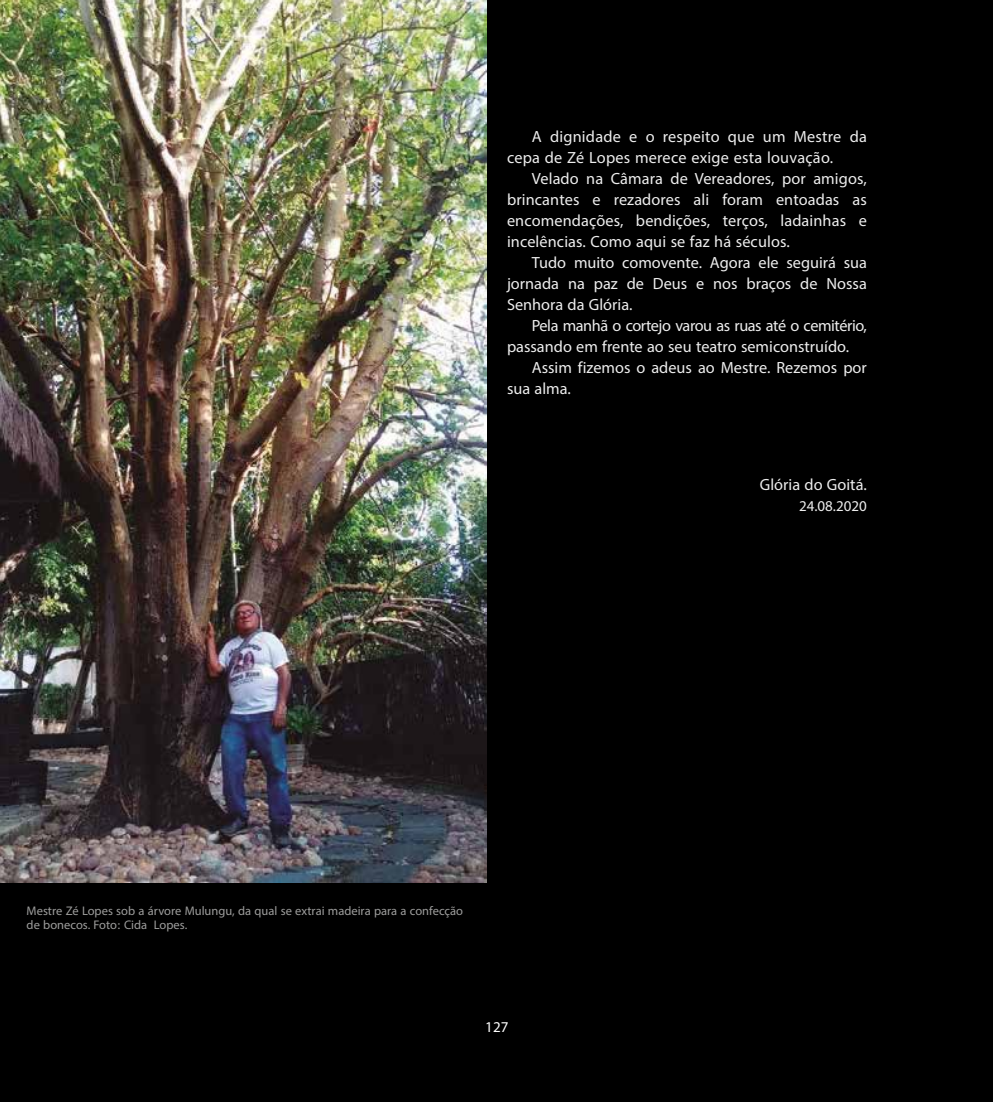
<style>
.page{position:relative;width:993px;height:1102px;background:#fff}
.page>*{position:absolute;margin:0;border:0;box-sizing:border-box;transform-origin:0 0}
.t1{font:22.75px/21px "Myriad Arabic";color:#ededed;text-align:justify}
.t2{font:22.75px "Myriad Arabic";letter-spacing:-.02em;color:#ededed}
.t3{font:21px "Myriad Arabic";color:#ededed}
.t4{font:21px "Myriad Arabic";color:#fff}
.t5{font:17.5px/14px "Myriad Arabic";color:#9d9d9c}
</style>
<div class="page">
<div style="left:0;top:0;width:992px;height:1101px;background:#000"></div>
<img style="left:0;top:0;width:486px;height:882px">
<p class="t1" style="left:507px;top:126px;width:361px;text-indent:25px">A dignidade e o respeito que um Mestre da cepa de Zé Lopes merece exige esta louvação.</p>
<p class="t1" style="left:507px;top:168px;width:361px;text-indent:25px">Velado na Câmara de Vereadores, por amigos, brincantes e rezadores ali foram entoadas as encomendações, bendições, terços, ladainhas e incelências. Como aqui se faz há séculos.</p>
<p class="t1" style="left:507px;top:252px;width:361px;text-indent:25px">Tudo muito comovente. Agora ele seguirá sua jornada na paz de Deus e nos braços de Nossa Senhora da Glória.</p>
<p class="t2" style="left:531px;top:309px;width:336px">Pela manhã o cortejo varou as ruas até o cemitério,</p>
<p class="t1" style="left:507px;top:336px;width:343px">passando em frente ao seu teatro semiconstruído.</p>
<p class="t1" style="left:531px;top:357px;width:336px">Assim fizemos o adeus ao Mestre. Rezemos por</p>
<p class="t1" style="left:507px;top:378px;width:65px">sua alma.</p>
<p class="t1" style="left:759px;top:474px;width:108px">Glória do Goitá.</p>
<p class="t3" style="left:798px;top:491px;width:69px">24.08.2020</p>
<p class="t5" style="left:27px;top:904px;width:438px">Mestre Zé Lopes sob a árvore Mulungu, da qual se extrai madeira para a confecção de bonecos. Foto: Cida Lopes.</p>
<p class="t4" style="left:485px;top:1012px;width:25px">127</p>
</div>
